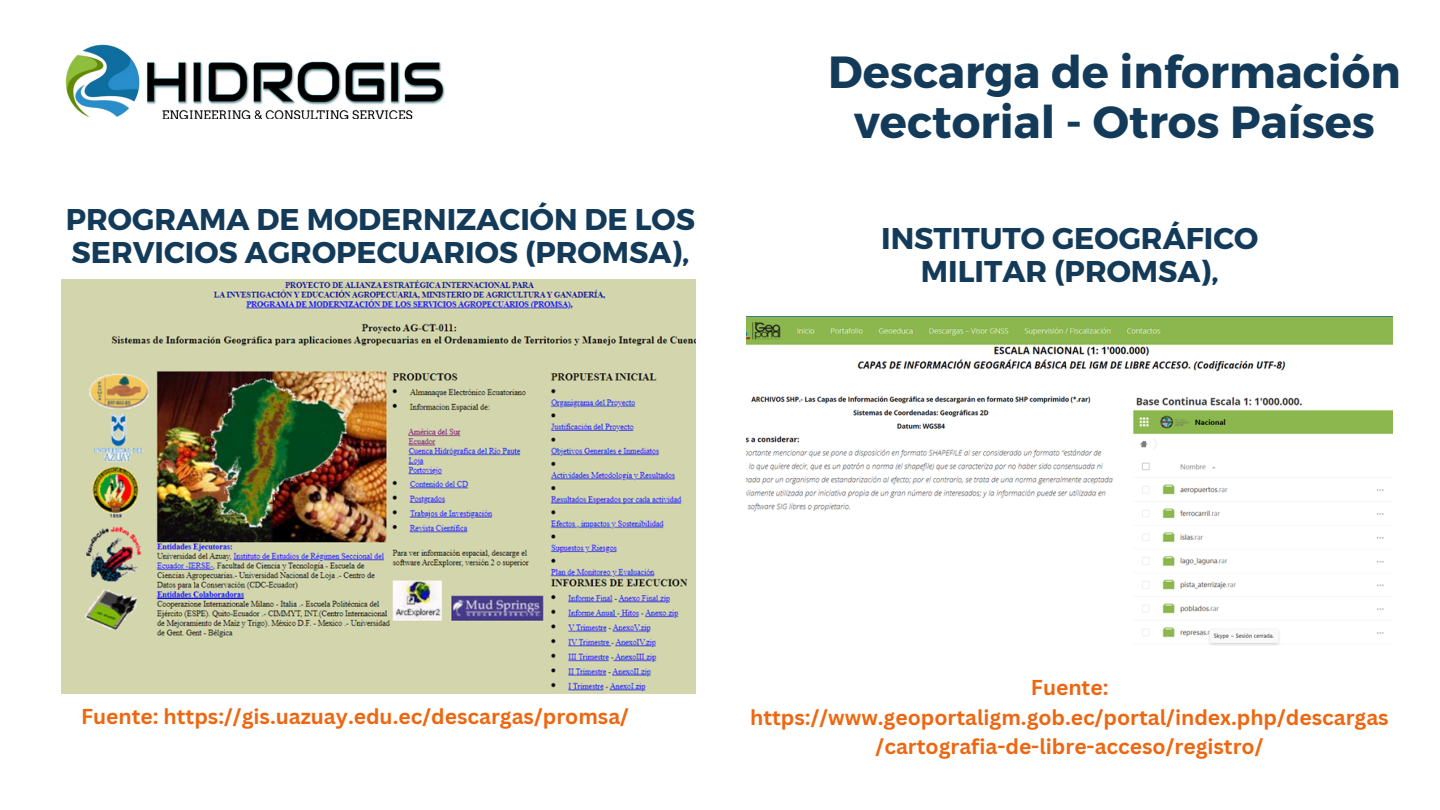
<style>
.page{position:relative;width:1440px;height:810px;background:#fff}
.page>*{position:absolute;margin:0;border:0;box-sizing:border-box;transform-origin:0 0}
.t1{font:700 45px/49.5px "Montserrat";color:#133b59;text-align:center}
.t2{font:700 30px/33px "Montserrat";color:#133b59}
.t3{font:700 21px/29.1px "Canva Sans";color:#ee6710;text-align:center}
</style>
<div class="page">
<img style="left:65px;top:44px;width:380px;height:74px">
<img style="left:61px;top:279px;width:635px;height:414px">
<img style="left:747px;top:317px;width:646px;height:329px">
<p class="t2" style="left:66px;top:201px;width:631px">PROGRAMA DE MODERNIZACIÓN DE LOS<br>SERVICIOS AGROPECUARIOS (PROMSA),</p>
<h1 class="t1" style="left:828px;top:45px;width:574px">Descarga de información vectorial - Otros Países</h1>
<h2 class="t2" style="left:881px;top:220px;width:379px;text-align:center">INSTITUTO GEOGRÁFICO<br>MILITAR (PROMSA),</h2>
<p class="t3" style="left:81px;top:701px;width:550px">Fuente: https://gis.uazuay.edu.ec/descargas/promsa/</p>
<p class="t3" style="left:750px;top:673px;width:640px">Fuente: https://www.geoportaligm.gob.ec/portal/index.php/descargas /cartografia-de-libre-acceso/registro/</p>
</div>
